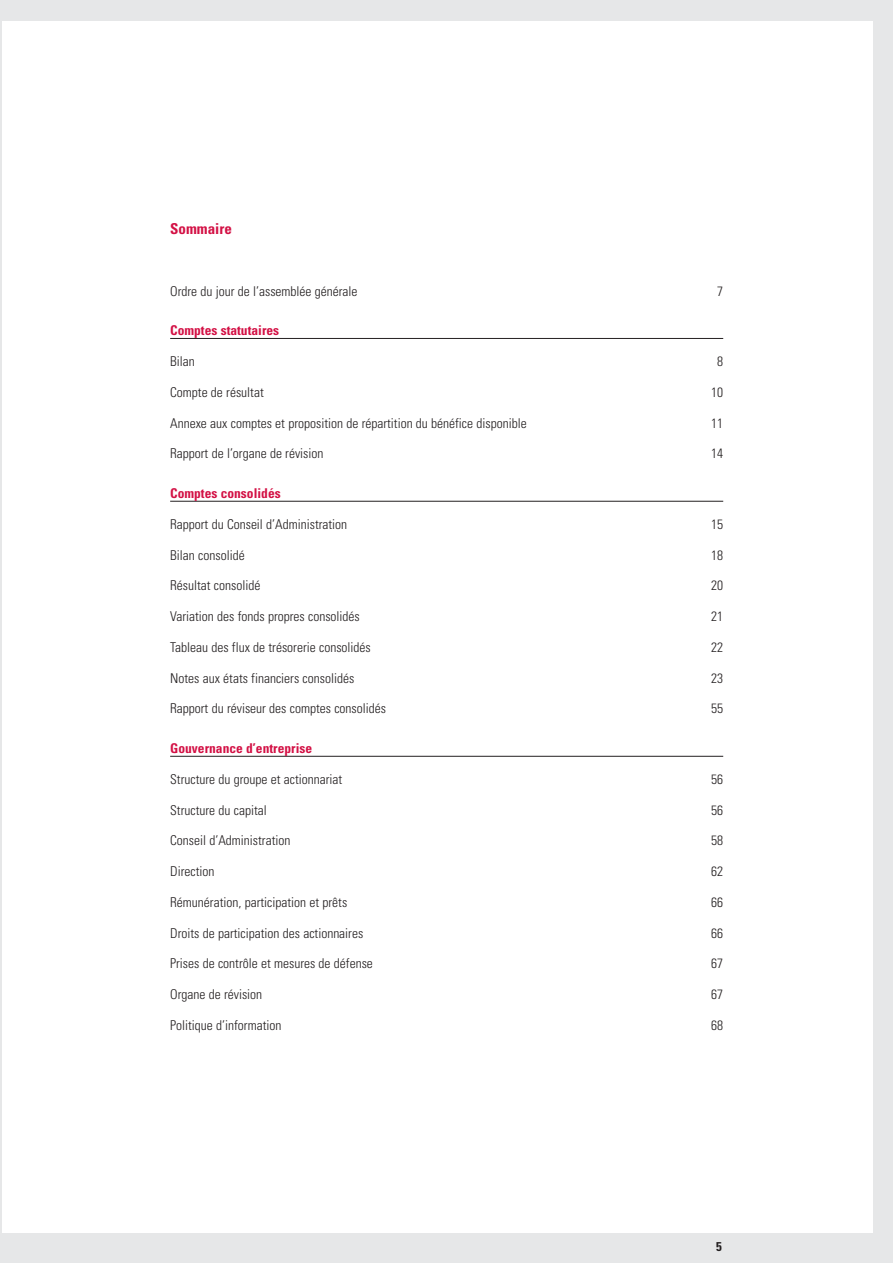
<style>
.page{position:relative;width:893px;height:1263px;background:#fff}
.page>*{position:absolute;margin:0;border:0;box-sizing:border-box;transform-origin:0 0}
.t1{font:700 condensed 15px "Univers";color:#d31145}
.t2{font:300 condensed 13.5px "Univers";color:#231f20}
.t3{font:700 condensed 13.5px "Univers";color:#d31145}
.t4{font:700 condensed 12.75px "Univers";color:#231f20}
</style>
<div class="page">
<div style="left:0;top:0;width:892px;height:1263px;background:#e6e7e8"></div>
<div style="left:0;top:21px;width:872px;height:1212px;background:#fff"></div>
<hr style="left:170px;top:338px;width:553px;height:1px;background:#231f20">
<hr style="left:170px;top:501px;width:553px;height:1px;background:#231f20">
<hr style="left:170px;top:756px;width:553px;height:1px;background:#231f20">
<hr style="left:0;top:0;width:1px;height:1263px;background:#e6e7e8">
<p class="t1" style="left:170px;top:223px;width:63px">Sommaire</p>
<p class="t2" style="left:170px;top:286px;width:189px">Ordre du jour de l’assemblée générale</p>
<p class="t2" style="left:717px;top:286px;width:7px">7</p>
<p class="t3" style="left:170px;top:326px;width:111px">Comptes statutaires</p>
<p class="t2" style="left:170px;top:356px;width:26px">Bilan</p>
<p class="t2" style="left:717px;top:356px;width:7px">8</p>
<p class="t2" style="left:170px;top:387px;width:95px">Compte de résultat</p>
<p class="t2" style="left:711px;top:387px;width:13px">10</p>
<p class="t2" style="left:170px;top:418px;width:358px">Annexe aux comptes et proposition de répartition du bénéfice disponible</p>
<p class="t2" style="left:711px;top:418px;width:13px">11</p>
<p class="t2" style="left:170px;top:449px;width:155px">Rapport de l’organe de révision</p>
<p class="t2" style="left:711px;top:449px;width:13px">14</p>
<p class="t3" style="left:170px;top:488px;width:112px">Comptes consolidés</p>
<p class="t2" style="left:170px;top:519px;width:179px">Rapport du Conseil d’Administration</p>
<p class="t2" style="left:711px;top:519px;width:13px">15</p>
<p class="t2" style="left:170px;top:550px;width:76px">Bilan consolidé</p>
<p class="t2" style="left:711px;top:550px;width:13px">18</p>
<p class="t2" style="left:170px;top:581px;width:92px">Résultat consolidé</p>
<p class="t2" style="left:711px;top:581px;width:13px">20</p>
<p class="t2" style="left:170px;top:611px;width:191px">Variation des fonds propres consolidés</p>
<p class="t2" style="left:711px;top:611px;width:13px">21</p>
<p class="t2" style="left:170px;top:642px;width:202px">Tableau des flux de trésorerie consolidés</p>
<p class="t2" style="left:711px;top:642px;width:13px">22</p>
<p class="t2" style="left:170px;top:673px;width:186px">Notes aux états financiers consolidés</p>
<p class="t2" style="left:711px;top:673px;width:13px">23</p>
<p class="t2" style="left:170px;top:704px;width:217px">Rapport du réviseur des comptes consolidés</p>
<p class="t2" style="left:711px;top:704px;width:13px">55</p>
<p class="t3" style="left:170px;top:743px;width:143px">Gouvernance d’entreprise</p>
<p class="t2" style="left:170px;top:774px;width:174px">Structure du groupe et actionnariat</p>
<p class="t2" style="left:711px;top:774px;width:13px">56</p>
<p class="t2" style="left:170px;top:805px;width:98px">Structure du capital</p>
<p class="t2" style="left:711px;top:805px;width:13px">56</p>
<p class="t2" style="left:170px;top:836px;width:122px">Conseil d’Administration</p>
<p class="t2" style="left:711px;top:836px;width:13px">58</p>
<p class="t2" style="left:170px;top:866px;width:46px">Direction</p>
<p class="t2" style="left:711px;top:866px;width:13px">62</p>
<p class="t2" style="left:170px;top:897px;width:179px">Rémunération, participation et prêts</p>
<p class="t2" style="left:711px;top:897px;width:13px">66</p>
<p class="t2" style="left:170px;top:928px;width:195px">Droits de participation des actionnaires</p>
<p class="t2" style="left:711px;top:928px;width:13px">66</p>
<p class="t2" style="left:170px;top:959px;width:204px">Prises de contrôle et mesures de défense</p>
<p class="t2" style="left:711px;top:959px;width:13px">67</p>
<p class="t2" style="left:170px;top:989px;width:94px">Organe de révision</p>
<p class="t2" style="left:711px;top:989px;width:13px">67</p>
<p class="t2" style="left:170px;top:1020px;width:113px">Politique d’information</p>
<p class="t2" style="left:711px;top:1020px;width:13px">68</p>
<p class="t4" style="left:716px;top:1242px;width:7px">5</p>
</div>
